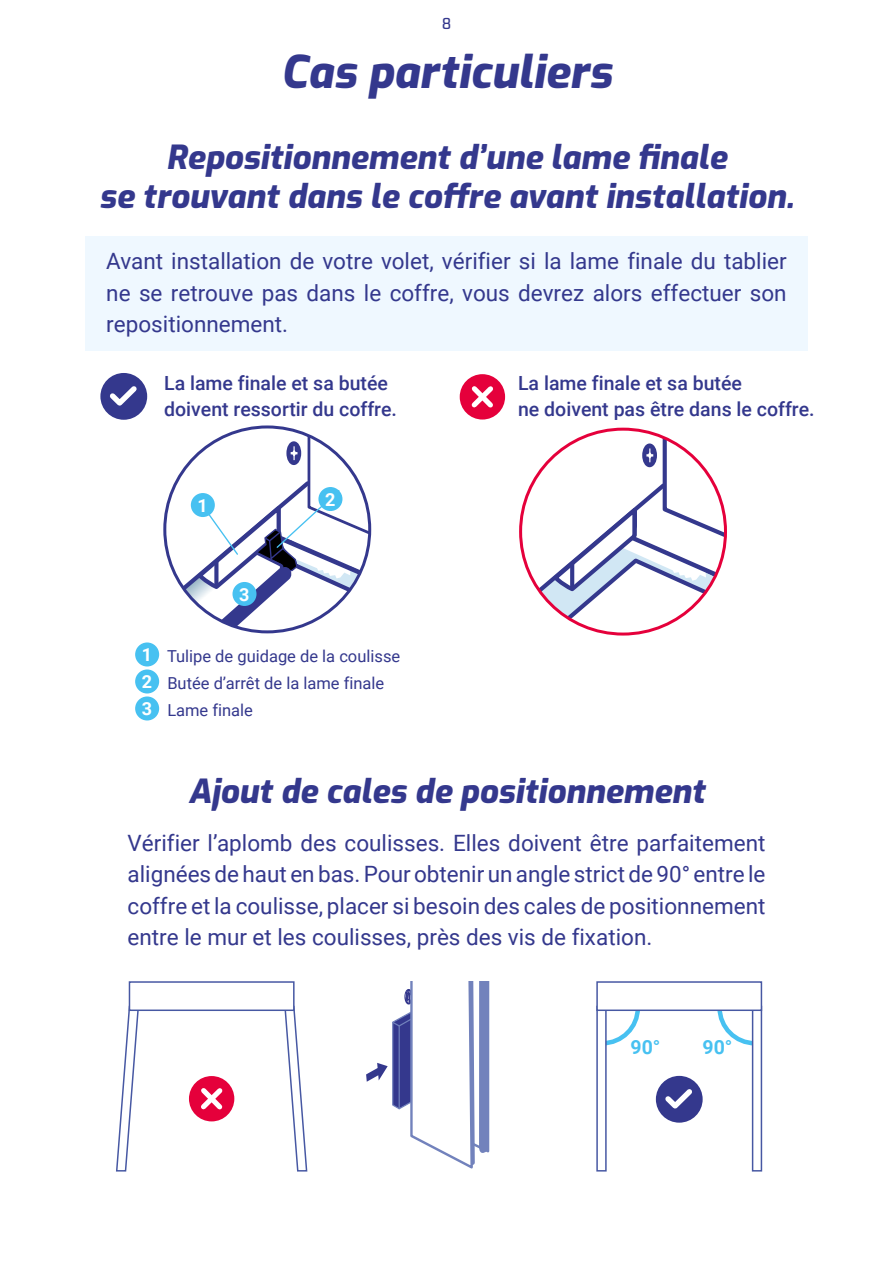
<style>
.page{position:relative;width:893px;height:1263px;background:#fff}
.page>*{position:absolute;margin:0;border:0;box-sizing:border-box;transform-origin:0 0}
.t1{font:italic 800 45px "Exo";color:#34388d}
.t2{font:italic 800 33px/39px "Exo";color:#34388d;text-align:center}
.t3{font:22.5px/31.5px "Roboto";color:#34388d;text-align:justify}
.t4{font:500 19.5px/25.5px "Roboto";color:#34388d}
.t5{font:700 19.5px "Roboto";color:#47c1f1}
.t6{font:700 18px "Roboto";color:#fff}
.t7{font:16.5px/27px "Roboto";color:#34388d}
.t8{font:500 15px "Exo";color:#34388d}
.s1{font-weight:700;font-size:18px;color:#fff}
</style>
<div class="page">
<div style="left:135px;top:642px;width:24px;height:24px;background:#47c1f1;border-radius:50%"></div>
<div style="left:135px;top:669px;width:24px;height:24px;background:#47c1f1;border-radius:50%"></div>
<div style="left:135px;top:696px;width:24px;height:24px;background:#47c1f1;border-radius:50%"></div>
<svg style="left:165px;top:427px;width:205px;height:205px"></svg>
<svg style="left:521px;top:429px;width:204px;height:205px"></svg>
<svg style="left:570px;top:564px;width:4px;height:23px"></svg>
<div style="left:191px;top:493px;width:24px;height:24px;background:#47c1f1;border-radius:50%"></div>
<div style="left:318px;top:487px;width:24px;height:24px;background:#47c1f1;border-radius:50%"></div>
<div style="left:232px;top:582px;width:24px;height:24px;background:#47c1f1;border-radius:50%"></div>
<div style="left:85px;top:236px;width:723px;height:115px;background:#eff8ff"></div>
<div style="left:100px;top:373px;width:47px;height:47px;background:#34388d;border-radius:23px"></div>
<svg style="left:105px;top:381px;width:37px;height:30px"></svg>
<div style="left:460px;top:374px;width:45px;height:45px;background:#e5003b;border-radius:23px"></div>
<svg style="left:471px;top:386px;width:22px;height:22px"></svg>
<svg style="left:366px;top:981px;width:124px;height:188px"></svg>
<svg style="left:717px;top:1011px;width:35px;height:37px"></svg>
<svg style="left:607px;top:1011px;width:33px;height:35px"></svg>
<div style="left:596px;top:1006px;width:11px;height:165px;background:#fff;border:2px solid #4758a3"></div>
<div style="left:752px;top:1006px;width:10px;height:165px;background:#fff;border:2px solid #4758a3"></div>
<div style="left:596px;top:981px;width:166px;height:30px;background:#fff;border:2px solid #4758a3"></div>
<div style="left:656px;top:1076px;width:47px;height:47px;background:#34388d;border-radius:23px"></div>
<svg style="left:660px;top:1084px;width:32px;height:29px"></svg>
<svg style="left:116px;top:1005px;width:23px;height:167px"></svg>
<svg style="left:284px;top:1011px;width:24px;height:161px"></svg>
<div style="left:129px;top:981px;width:166px;height:30px;background:#fff;border:2px solid #4758a3"></div>
<div style="left:189px;top:1076px;width:45px;height:45px;background:#e5003b;border-radius:23px"></div>
<svg style="left:201px;top:1088px;width:22px;height:22px"></svg>
<p class="t8" style="left:442px;top:17px;width:11px">8</p>
<h1 class="t1" style="left:281px;top:37px;width:333px">Cas particuliers</h1>
<h2 class="t2" style="left:99px;top:136px;width:696px">Repositionnement d’une lame finale<br>se trouvant dans le coffre avant installation.</h2>
<p class="t3" style="left:106px;top:247px;width:682px">Avant installation de votre volet, vérifier si la lame finale du tablier ne se retrouve pas dans le coffre, vous devrez alors effectuer son repositionnement.</p>
<p class="t4" style="left:164px;top:372px;width:234px">La lame finale et sa butée doivent ressortir du coffre.</p>
<p class="t4" style="left:518px;top:372px;width:298px">La lame finale et sa butée<br>ne doivent pas être dans le coffre.</p>
<p class="t6" style="left:198px;top:498px;width:12px">1</p>
<p class="t6" style="left:325px;top:492px;width:12px">2</p>
<p class="t6" style="left:239px;top:587px;width:12px">3</p>
<p class="t7" style="left:142px;top:644px;width:260px"><span class="s1">1</span> Tulipe de guidage de la coulisse<br><span class="s1">2</span> Butée d’arrêt de la lame finale<br><span class="s1">3</span> Lame finale</p>
<h2 class="t2" style="left:188px;top:774px;width:518px">Ajout de cales de positionnement</h2>
<p class="t3" style="left:128px;top:828px;width:639px">Vérifier l’aplomb des coulisses. Elles doivent être parfaitement alignées de haut en bas. Pour obtenir un angle strict de 90° entre le coffre et la coulisse, placer si besoin des cales de positionnement entre le mur et les coulisses, près des vis de fixation.</p>
<p class="t5" style="left:630px;top:1039px;width:31px">90°</p>
<p class="t5" style="left:702px;top:1039px;width:31px">90°</p>
</div>
